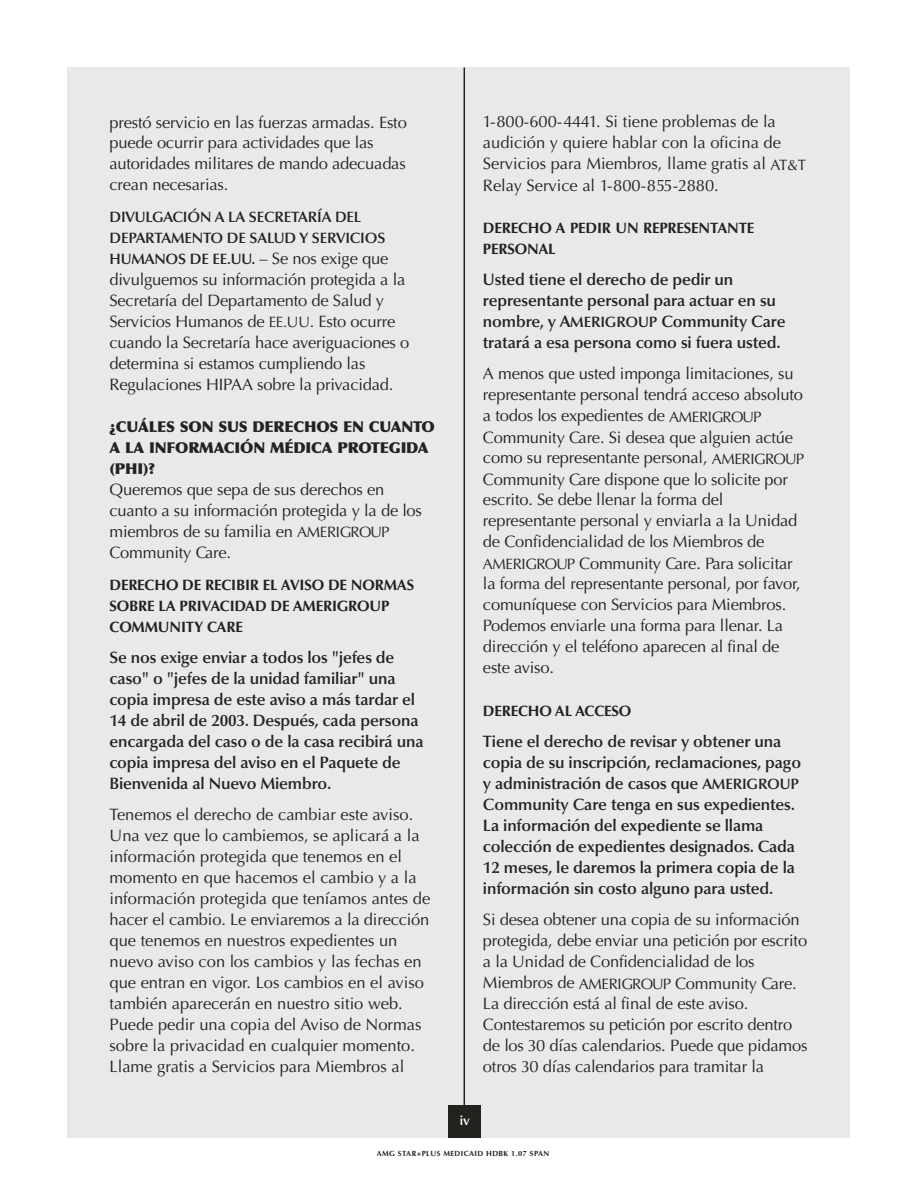
<style>
.page{position:relative;width:918px;height:1188px;background:#fff}
.page>*{position:absolute;margin:0;border:0;box-sizing:border-box;transform-origin:0 0}
.t1{font:16.5px/21px "Optima";letter-spacing:-.01em;color:#20231e}
.t2{font:600 16.5px/21px "Optima";letter-spacing:-.01em;color:#20231e}
.t3{font:700 15px/21px "Optima";letter-spacing:-.01em;color:#20231e}
.t4{font:600 15px/21px "Optima";letter-spacing:-.01em;color:#20231e}
.t5{font:900 15px/21px "Optima";letter-spacing:-.01em;color:#20231e}
.t6{font:600 13.5px "Optima";color:#fff}
.t7{font:700 7.5px "Optima";letter-spacing:.055em;color:#20231e}
.s1{font-weight:400;font-size:16.5px}
.s2{font-size:15px}
</style>
<div class="page">
<div style="left:68px;top:68px;width:782px;height:1070px;background:#e7e9ea"></div>
<hr style="left:464px;top:68px;width:1px;height:1066px;background:#20231e">
<div style="left:449px;top:1105px;width:32px;height:33px;background:#20231e"></div>
<p class="t1" style="left:110px;top:113px;width:299px">prestó servicio en las fuerzas armadas. Esto puede ocurrir para actividades que las autoridades militares de mando adecuadas crean necesarias.</p>
<p class="t4" style="left:110px;top:208px;width:280px">DIVULGACIÓN A LA SECRETARÍA DEL<br>DEPARTAMENTO DE SALUD Y SERVICIOS<br>HUMANOS DE EE.UU. <span class="s1">– Se nos exige que</span></p>
<p class="t1" style="left:109px;top:271px;width:301px">divulguemos su información protegida a la Secretaría del Departamento de Salud y Servicios Humanos de <span class="s2">EE.UU</span>. Esto ocurre cuando la Secretaría hace averiguaciones o determina si estamos cumpliendo las Regulaciones HIPAA sobre la privacidad.</p>
<p class="t5" style="left:110px;top:418px;width:327px">¿CUÁLES SON SUS DERECHOS EN CUANTO<br>A LA INFORMACIÓN MÉDICA PROTEGIDA (PHI)?</p>
<p class="t1" style="left:110px;top:481px;width:314px">Queremos que sepa de sus derechos en cuanto a su información protegida y la de los miembros de su familia en <span class="s2">AMERIGROUP </span>Community Care.</p>
<p class="t3" style="left:110px;top:575px;width:306px">DERECHO DE RECIBIR EL AVISO DE NORMAS<br>SOBRE LA PRIVACIDAD DE AMERIGROUP<br>COMMUNITY CARE</p>
<p class="t2" style="left:110px;top:649px;width:316px">Se nos exige enviar a todos los "jefes de caso" o "jefes de la unidad familiar" una copia impresa de este aviso a más tardar el 14 de abril de 2003. Después, cada persona encargada del caso o de la casa recibirá una copia impresa del aviso en el Paquete de Bienvenida al Nuevo Miembro.</p>
<p class="t1" style="left:110px;top:806px;width:322px">Tenemos el derecho de cambiar este aviso.<br>Una vez que lo cambiemos, se aplicará a la información protegida que tenemos en el momento en que hacemos el cambio y a la información protegida que teníamos antes de hacer el cambio. Le enviaremos a la dirección que tenemos en nuestros expedientes un nuevo aviso con los cambios y las fechas en que entran en vigor. Los cambios en el aviso también aparecerán en nuestro sitio web.<br>Puede pedir una copia del Aviso de Normas sobre la privacidad en cualquier momento.<br>Llame gratis a Servicios para Miembros al</p>
<p class="t1" style="left:483px;top:113px;width:325px">1-800-600-4441. Si tiene problemas de la audición y quiere hablar con la oficina de Servicios para Miembros, llame gratis al <span class="s2">AT&amp;T </span>Relay Service al 1-800-855-2880.</p>
<p class="t3" style="left:483px;top:218px;width:273px">DERECHO A PEDIR UN REPRESENTANTE<br>PERSONAL</p>
<p class="t2" style="left:483px;top:271px;width:304px">Usted tiene el derecho de pedir un representante personal para actuar en su nombre, y A<span class="s2">MERIGROUP</span> Community Care tratará a esa persona como si fuera usted.</p>
<p class="t1" style="left:483px;top:365px;width:323px">A menos que usted imponga limitaciones, su representante personal tendrá acceso absoluto a todos los expedientes de <span class="s2">AMERIGROUP </span>Community Care. Si desea que alguien actúe como su representante personal, <span class="s2">AMERIGROUP </span>Community Care dispone que lo solicite por escrito. Se debe llenar la forma del representante personal y enviarla a la Unidad de Confidencialidad de los Miembros de <span class="s2">AMERIGROUP</span> Community Care. Para solicitar la forma del representante personal, por favor, comuníquese con Servicios para Miembros.<br>Podemos enviarle una forma para llenar. La dirección y el teléfono aparecen al final de este aviso.</p>
<p class="t3" style="left:483px;top:701px;width:150px">DERECHO AL ACCESO</p>
<p class="t2" style="left:483px;top:733px;width:320px">Tiene el derecho de revisar y obtener una copia de su inscripción, reclamaciones, pago y administración de casos que <span class="s2">AMERIGROUP </span>Community Care tenga en sus expedientes.<br>La información del expediente se llama colección de expedientes designados. Cada 12 meses, le daremos la primera copia de la información sin costo alguno para usted.</p>
<p class="t1" style="left:483px;top:911px;width:326px">Si desea obtener una copia de su información protegida, debe enviar una petición por escrito a la Unidad de Confidencialidad de los Miembros de <span class="s2">AMERIGROUP</span> Community Care.<br>La dirección está al final de este aviso.<br>Contestaremos su petición por escrito dentro de los 30 días calendarios. Puede que pidamos otros 30 días calendarios para tramitar la</p>
<p class="t6" style="left:460px;top:1114px;width:12px">iv</p>
<p class="t7" style="left:377px;top:1150px;width:174px">AMG STAR+PLUS MEDICAID HDBK 1.07 SPAN</p>
</div>
